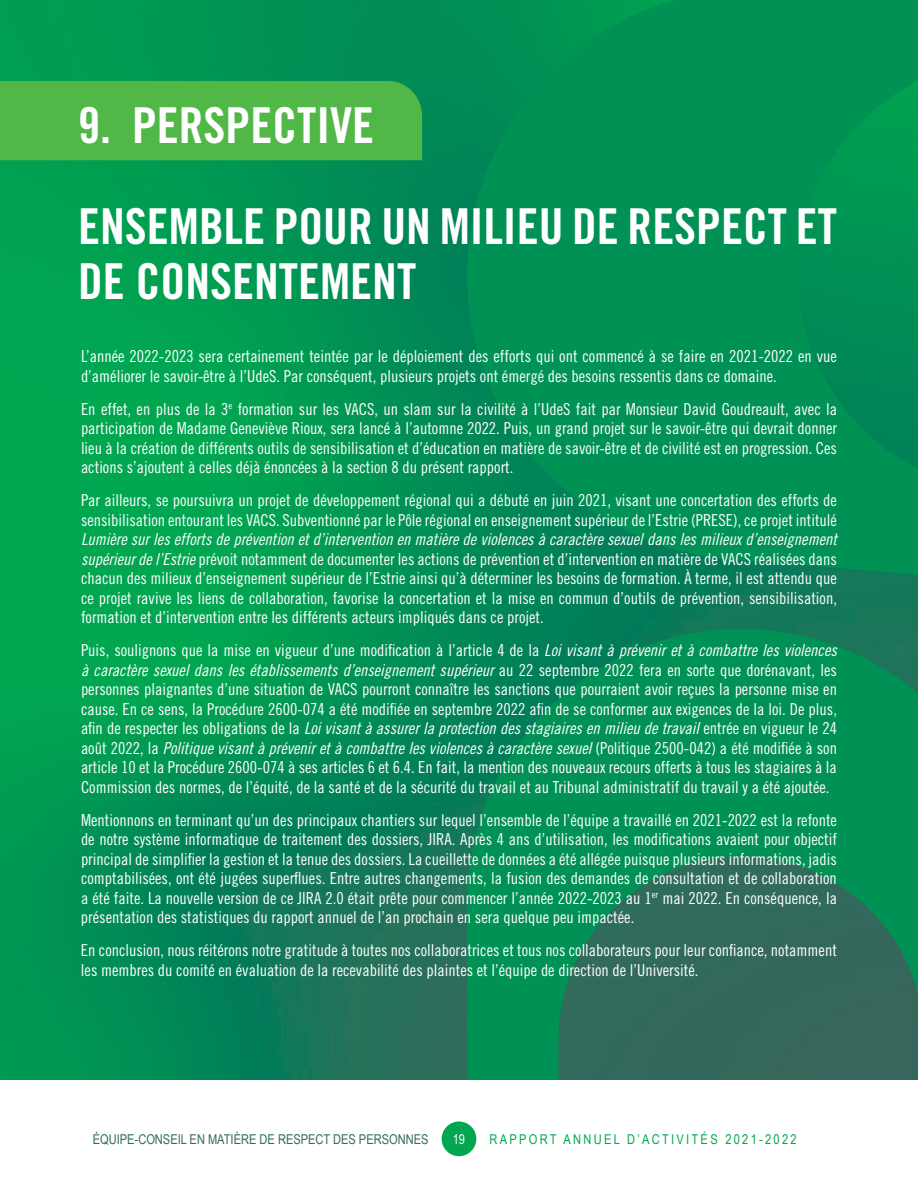
<style>
.page{position:relative;width:918px;height:1188px;background:#fff}
.page>*{position:absolute;margin:0;border:0;box-sizing:border-box;transform-origin:0 0}
.t1{font:49.5px/100.5px "Trade Gothic Bold Cond Twenty";color:#fff}
.t2{font:16.5px/19.5px "Trade Gothic Cond Eighteen";color:#fff}
.t3{font:16.5px/19.5px "Trade Gothic Cond Eighteen Obl";color:#fff}
.t4{font:13.5px "Arial Narrow";color:#306b5b}
.t5{font:13.5px "Arial Narrow";letter-spacing:.17em;color:#00a650}
.t6{font:13.5px "Arial Narrow";color:#fff}
.s1{font-family:"Trade Gothic Cond Eighteen Obl"}
.s2{font-family:"Trade Gothic Cond Eighteen"}
</style>
<div class="page">
<img style="left:0;top:0;width:467px;height:1080px">
<svg style="left:467px;top:0;width:451px;height:1080px;background:#078855"></svg>
<div style="left:442px;top:1122px;width:34px;height:34px;background:#00a650;border-radius:50%"></div>
<div style="left:0;top:81px;width:422px;height:79px;background:#51b848"></div>
<h1 class="t1" style="left:78px;top:75px;width:760px">9. PERSPECTIVE<br>ENSEMBLE POUR UN MILIEU DE RESPECT ET</h1>
<h1 class="t1" style="left:78px;top:231px;width:340px">DE CONSENTEMENT</h1>
<p class="t2" style="left:81px;top:346px;width:757px">L’année 2022-2023 sera certainement teintée par le déploiement des efforts qui ont commencé à se faire en 2021-2022 en vue d’améliorer le savoir-être à l’UdeS. Par conséquent, plusieurs projets ont émergé des besoins ressentis dans ce domaine.</p>
<p class="t2" style="left:81px;top:399px;width:758px;text-align:justify">En effet, en plus de la 3<sup>e</sup> formation sur les VACS, un slam sur la civilité à l’UdeS fait par Monsieur David Goudreault, avec la participation de Madame Geneviève Rioux, sera lancé à l’automne 2022. Puis, un grand projet sur le savoir-être qui devrait donner lieu à la création de différents outils de sensibilisation et d’éducation en matière de savoir-être et de civilité est en progression. Ces actions s’ajoutent à celles déjà énoncées à la section 8 du présent rapport.</p>
<p class="t2" style="left:81px;top:490px;width:758px">Par ailleurs, se poursuivra un projet de développement régional qui a débuté en juin 2021, visant une concertation des efforts de sensibilisation entourant les VACS. Subventionné par le Pôle régional en enseignement supérieur de l’Estrie (PRESE), ce projet intitulé</p>
<p class="t3" style="left:81px;top:529px;width:758px">Lumière sur les efforts de prévention et d’intervention en matière de violences à caractère sexuel dans les milieux d’enseignement</p>
<p class="t2" style="left:81px;top:549px;width:758px;text-align:justify"><span class="s1">supérieur de l’Estrie</span> prévoit notamment de documenter les actions de prévention et d’intervention en matière de VACS réalisées dans chacun des milieux d’enseignement supérieur de l’Estrie ainsi qu’à déterminer les besoins de formation. À terme, il est attendu que ce projet ravive les liens de collaboration, favorise la concertation et la mise en commun d’outils de prévention, sensibilisation, formation et d’intervention entre les différents acteurs impliqués dans ce projet.</p>
<p class="t2" style="left:81px;top:640px;width:757px">Puis, soulignons que la mise en vigueur d’une modification à l’article 4 de la <span class="s1">Loi visant à prévenir et à combattre les violences</span></p>
<p class="t3" style="left:81px;top:660px;width:758px">à caractère sexuel dans les établissements d’enseignement supérieur <span class="s2">au 22 septembre 2022 fera en sorte que dorénavant, les</span></p>
<p class="t2" style="left:81px;top:679px;width:758px">personnes plaignantes d’une situation de VACS pourront connaître les sanctions que pourraient avoir reçues la personne mise en cause. En ce sens, la Procédure 2600-074 a été modifiée en septembre 2022 afin de se conformer aux exigences de la loi. De plus,</p>
<p class="t3" style="left:81px;top:718px;width:758px"><span class="s2">afin de respecter les obligations de la</span> Loi visant à assurer la protection des stagiaires en milieu de travail <span class="s2">entrée en vigueur le 24 août 2022, la</span> Politique visant à prévenir et à combattre les violences à caractère sexuel <span class="s2">(Politique 2500-042) a été modifiée à son</span></p>
<p class="t2" style="left:81px;top:757px;width:757px">article 10 et la Procédure 2600-074 à ses articles 6 et 6.4. En fait, la mention des nouveaux recours offerts à tous les stagiaires à la<br>Commission des normes, de l’équité, de la santé et de la sécurité du travail et au Tribunal administratif du travail y a été ajoutée.</p>
<p class="t2" style="left:81px;top:810px;width:758px;text-align:justify">Mentionnons en terminant qu’un des principaux chantiers sur lequel l’ensemble de l’équipe a travaillé en 2021-2022 est la refonte de notre système informatique de traitement des dossiers, JIRA. Après 4 ans d’utilisation, les modifications avaient pour objectif principal de simplifier la gestion et la tenue des dossiers. La cueillette de données a été allégée puisque plusieurs informations, jadis comptabilisées, ont été jugées superflues. Entre autres changements, la fusion des demandes de consultation et de collaboration a été faite. La nouvelle version de ce JIRA 2.0 était prête pour commencer l’année 2022-2023 au 1<sup>er</sup> mai 2022. En conséquence, la présentation des statistiques du rapport annuel de l’an prochain en sera quelque peu impactée.</p>
<p class="t2" style="left:81px;top:940px;width:757px">En conclusion, nous réitérons notre gratitude à toutes nos collaboratrices et tous nos collaborateurs pour leur confiance, notamment les membres du comité en évaluation de la recevabilité des plaintes et l’équipe de direction de l’Université.</p>
<p class="t4" style="left:93px;top:1129px;width:337px">ÉQUIPE-CONSEIL EN MATIÈRE DE RESPECT DES PERSONNES</p>
<p class="t6" style="left:453px;top:1130px;width:14px">19</p>
<p class="t5" style="left:490px;top:1129px;width:309px">RAPPORT ANNUEL D’ACTIVITÉS 2021-2022</p>
</div>
